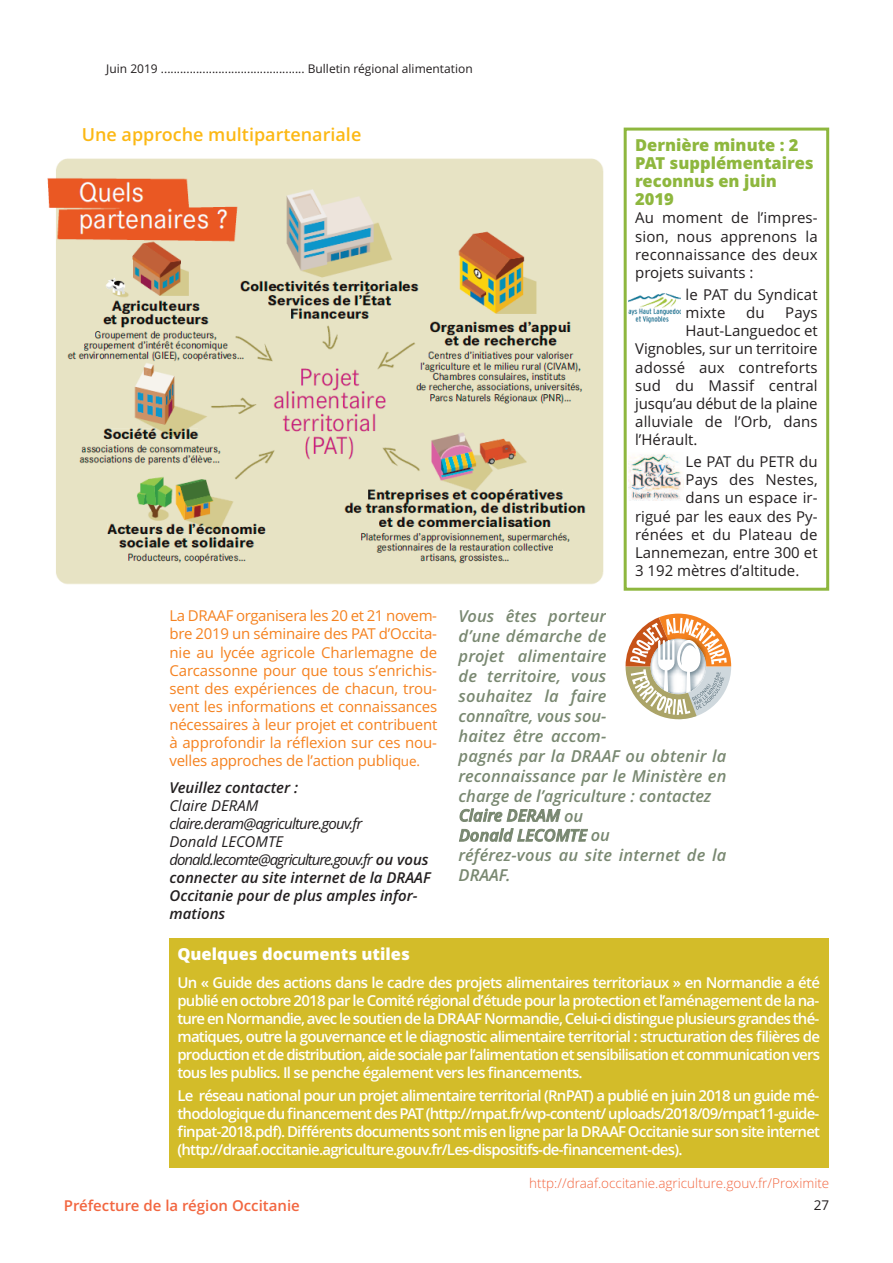
<style>
.page{position:relative;width:893px;height:1263px;background:#fff}
.page>*{position:absolute;margin:0;border:0;box-sizing:border-box;transform-origin:0 0}
.t1{font:600 18px "Open Sans";color:#fcb814}
.t2{font:italic 600 16.5px/20px "Open Sans";letter-spacing:.01em;color:#798871}
.t3{font:800 16.5px/18px "Open Sans";color:#8eb73e}
.t4{font:800 16.5px "Open Sans";color:#fff}
.t5{font:600 15px/18.1px "Open Sans";letter-spacing:-.05em;color:#fff;text-align:justify}
.t6{font:15px/18.1px "Open Sans";letter-spacing:.01em;color:#231f20;text-align:justify}
.t7{font:15px/18.1px "Open Sans";letter-spacing:-.015em;color:#f58220;text-align:justify}
.t8{font:italic 15px/18.1px "Open Sans";letter-spacing:-.05em;color:#231f20}
.t9{font:600 15px "Open Sans";color:#f26640}
.t10{font:15px "Open Sans";letter-spacing:-.01em;color:#231f20}
.t11{font:italic 600 15px "Open Sans";color:#231f20}
.t12{font:300 13.5px "Open Sans";color:#f26640}
.t13{font:13.5px "Open Sans";color:#231f20}
.t14{font:12px "Open Sans";color:#231f20}
.s1{font-size:13.5px}
.s2{font-weight:600}
</style>
<div class="page">
<img style="left:47px;top:158px;width:557px;height:427px">
<div style="left:624px;top:128px;width:205px;height:463px;border:3px solid #8eb73e"></div>
<img style="left:628px;top:454px;width:56px;height:46px">
<img style="left:628px;top:293px;width:53px;height:31px">
<div style="left:169px;top:938px;width:660px;height:229px;background:#d3bc29"></div>
<svg style="left:625px;top:614px;width:106px;height:105px"></svg>
<p class="t14" style="left:106px;top:62px;width:368px">Juin 2019 ............................................. Bulletin régional alimentation</p>
<p class="t1" style="left:82px;top:125px;width:281px">Une approche multipartenariale</p>
<p class="t3" style="left:635px;top:136px;width:180px">Dernière minute : 2<br>PAT supplémentaires reconnus en juin<br>2019</p>
<p class="t6" style="left:635px;top:209px;width:184px">Au moment de l’impres&shy;sion, nous apprenons la reconnaissance des deux projets suivants :</p>
<p class="t6" style="left:686px;top:286px;width:134px">le PAT du Syndicat mixte</p>
<p class="t6" style="left:746px;top:304px;width:20px">du</p>
<p class="t6" style="left:785px;top:304px;width:34px">Pays</p>
<p class="t6" style="left:686px;top:322px;width:134px">haut-languedoc et</p>
<p class="t6" style="left:635px;top:340px;width:184px">Vignobles, sur un territoire</p>
<p class="t6" style="left:635px;top:358px;width:184px">adossé aux contreforts</p>
<p class="t6" style="left:635px;top:376px;width:184px">sud du Massif central</p>
<p class="t10" style="left:635px;top:395px;width:184px">jusqu’au début de la plaine</p>
<p class="t6" style="left:635px;top:413px;width:184px">alluviale de l’Orb, dans</p>
<p class="t6" style="left:635px;top:431px;width:64px">l’hérault.</p>
<p class="t6" style="left:686px;top:453px;width:134px">le PAT du PETr du</p>
<p class="t6" style="left:686px;top:471px;width:134px">Pays des Nestes,</p>
<p class="t6" style="left:686px;top:489px;width:134px">dans un espace ir-</p>
<p class="t6" style="left:635px;top:507px;width:184px">rigué par les eaux des Py-</p>
<p class="t6" style="left:635px;top:525px;width:184px">rénées et du Plateau de</p>
<p class="t6" style="left:635px;top:543px;width:184px">lannemezan, entre 300 et</p>
<p class="t6" style="left:635px;top:562px;width:166px">3 192 mètres d’altitude.</p>
<p class="t7" style="left:169px;top:607px;width:269px">la DrAAF organisera les 20 et 21 novem&shy;bre 2019 un séminaire des PAT d’Occita&shy;nie au lycée agricole charlemagne de carcassonne pour que tous s’enrichis&shy;sent des expériences de chacun, trou&shy;vent les informations et connaissances nécessaires à leur projet et contribuent à approfondir la réflexion sur ces nou&shy;velles approches de l’action publiq<span class="s1">ue.</span></p>
<p class="t11" style="left:169px;top:779px;width:130px">Veuillez contacter :</p>
<p class="t8" style="left:169px;top:796px;width:263px">Claire DERAM claire.deram@agriculture.gouv.fr<br>Donald LECOMTE donald.lecomte@agriculture.gouv.fr <span class="s2">ou vous connecter au site internet de la DRAAF<br>Occitanie pour de plus amples infor&shy;mations</span></p>
<p class="t2" style="left:459px;top:607px;width:269px">Vous êtes porteur<br>d’une démarche de<br>projet alimentaire<br>de territoire, vous<br>souhaitez la faire<br>connaître, vous sou-<br>haitez être accom-<br>pagnés par la DRAAF ou obtenir la reconnaissance par le Ministère en charge de l’agriculture : contactez<br>Claire DERAM ou<br>Donald LECOMTE ou<br>référez-vous au site internet de la<br>DRAAF.</p>
<p class="t4" style="left:177px;top:944px;width:234px">Quelques documents utiles</p>
<p class="t5" style="left:177px;top:973px;width:644px">Un « Guide des actions dans le cadre des projets alimentaires territoriaux » en Normandie a été publié en octobre 2018 par le Comité régional d’étude pour la protection et l’aménagement de la na&shy;ture en Normandie, avec le soutien de la DRAAF Normandie, Celui-ci distingue plusieurs grandes thé&shy;matiques, outre la gouvernance et le diagnostic alimentaire territorial : structuration des filières de production et de distribution, aide sociale par l’alimentation et sensibilisation et communication vers tous les publics. Il se penche également vers les financements.</p>
<p class="t5" style="left:177px;top:1086px;width:644px">Le réseau national pour un projet alimentaire territorial (RnPAT) a publié en juin 2018 un guide mé&shy;thodologique du financement des PAT (http://rnpat.fr/wp-content/ uploads/2018/09/rnpat11-guide&shy;finpat-2018.pdf). Différents documents sont mis en ligne par la DRAAF Occitanie sur son site internet (http://draaf.occitanie.agriculture.gouv.fr/Les-dispositifs-de-financement-des).</p>
<p class="t9" style="left:64px;top:1197px;width:238px">Préfecture de la région Occitanie</p>
<p class="t12" style="left:529px;top:1176px;width:302px">http://draaf.occitanie.agriculture.gouv.fr/Proximite</p>
<p class="t13" style="left:814px;top:1197px;width:17px">27</p>
</div>
